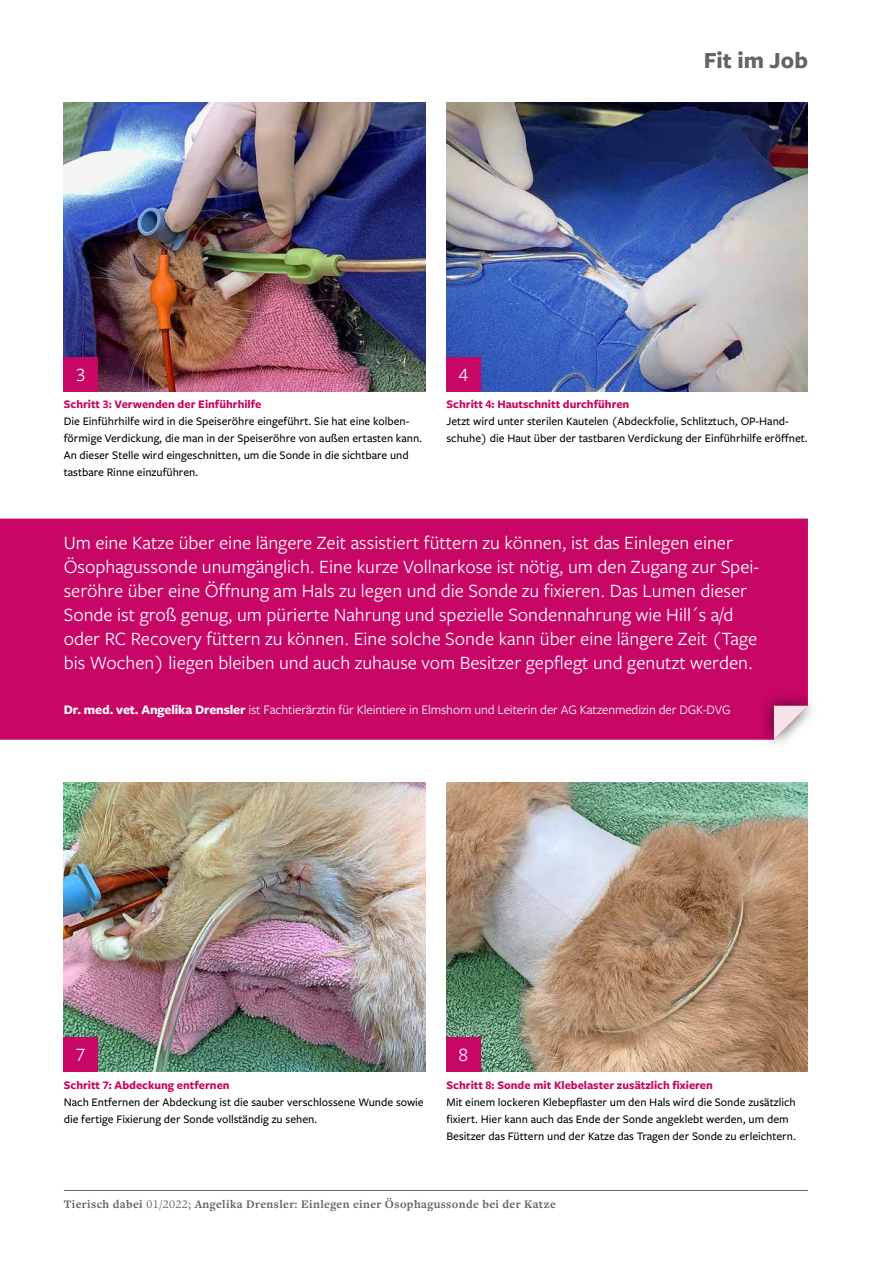
<style>
.page{position:relative;width:893px;height:1263px;background:#fff}
.page>*{position:absolute;margin:0;border:0;box-sizing:border-box;transform-origin:0 0}
.t1{font:700 24px "Freight Sans Pro";color:#606566}
.t2{font:19.5px/24px "Freight Sans Pro";color:#fff}
.t3{font:13.5px "Freight Sans Pro";letter-spacing:-.01em;color:#fff}
.t4{font:500 12px/17px "Freight Sans Pro";color:#000}
.t5{font:700 12px "Freight Sans Pro";color:#c70665}
.t6{font:700 12px "Freight Text Pro";letter-spacing:.03em;color:#606566}
.s1{font-weight:700}
.s2{font-weight:400}
</style>
<div class="page">
<hr style="left:64px;top:1190px;width:744px;height:1px;background:#606566">
<img style="left:64px;top:102px;width:361px;height:289px">
<img style="left:64px;top:782px;width:361px;height:289px">
<img style="left:446px;top:102px;width:362px;height:289px">
<img style="left:446px;top:782px;width:362px;height:289px">
<div style="left:64px;top:357px;width:34px;height:34px;background:#c70665"></div>
<div style="left:64px;top:1037px;width:34px;height:34px;background:#c70665"></div>
<div style="left:446px;top:357px;width:34px;height:34px;background:#c70665"></div>
<div style="left:446px;top:1037px;width:34px;height:34px;background:#c70665"></div>
<div style="left:0;top:519px;width:808px;height:221px;background:#c70665"></div>
<div style="left:760px;top:692px;width:60px;height:59px;background:#000;opacity:.7"></div>
<svg style="left:774px;top:706px;width:34px;height:34px"></svg>
<h1 class="t1" style="left:704px;top:44px;width:106px">Fit im Job</h1>
<h2 class="t2" style="left:76px;top:362px;width:11px">3</h2>
<p class="t5" style="left:64px;top:396px;width:199px">Schritt 3: Verwenden der Einführhilfe</p>
<p class="t4" style="left:64px;top:412px;width:360px">Die Einführhilfe wird in die Speiseröhre eingeführt. Sie hat eine kolben&shy;förmige Verdickung, die man in der Speiseröhre von außen ertasten kann.<br>An dieser Stelle wird eingeschnitten, um die Sonde in die sichtbare und tastbare Rinne einzuführen.</p>
<h2 class="t2" style="left:459px;top:362px;width:11px">4</h2>
<p class="t5" style="left:446px;top:396px;width:184px">Schritt 4: Hautschnitt durchführen</p>
<p class="t4" style="left:446px;top:412px;width:363px">Jetzt wird unter sterilen Kautelen (Abdeckfolie, Schlitztuch, OP-Hand&shy;schuhe) die Haut über der tastbaren Verdickung der Einführhilfe eröffnet.</p>
<p class="t2" style="left:64px;top:530px;width:697px">Um eine Katze über eine längere Zeit assistiert füttern zu können, ist das Einlegen einer Ösophagussonde unumgänglich. Eine kurze Vollnarkose ist nötig, um den Zugang zur Spei&shy;seröhre über eine Öffnung am Hals zu legen und die Sonde zu fixieren. Das Lumen dieser Sonde ist groß genug, um pürierte Nahrung und spezielle Sondennahrung wie Hill´s a/d oder RC Recovery füttern zu können. Eine solche Sonde kann über eine längere Zeit (Tage bis Wochen) liegen bleiben und auch zuhause vom Besitzer gepflegt und genutzt werden.</p>
<p class="t3" style="left:64px;top:701px;width:668px"><span class="s1">Dr. med. vet. Angelika Drensler</span> ist Fachtierärztin für Kleintiere in Elmshorn und Leiterin der AG Katzenmedizin der DGK-DVG</p>
<h2 class="t2" style="left:76px;top:1042px;width:11px">7</h2>
<p class="t5" style="left:64px;top:1076px;width:167px">Schritt 7: Abdeckung entfernen</p>
<p class="t4" style="left:64px;top:1093px;width:361px">Nach Entfernen der Abdeckung ist die sauber verschlossene Wunde sowie die fertige Fixierung der Sonde vollständig zu sehen.</p>
<h2 class="t2" style="left:459px;top:1042px;width:11px">8</h2>
<p class="t5" style="left:446px;top:1076px;width:268px">Schritt 8: Sonde mit Klebelaster zusätzlich fixieren</p>
<p class="t4" style="left:446px;top:1093px;width:351px">Mit einem lockeren Klebepflaster um den Hals wird die Sonde zusätzlich fixiert. Hier kann auch das Ende der Sonde angeklebt werden, um dem<br>Besitzer das Füttern und der Katze das Tragen der Sonde zu erleichtern.</p>
<p class="t6" style="left:64px;top:1196px;width:493px">Tierisch dabei <span class="s2">01/2022;</span> Angelika Drensler: Einlegen einer Ösophagussonde bei der Katze</p>
</div>
